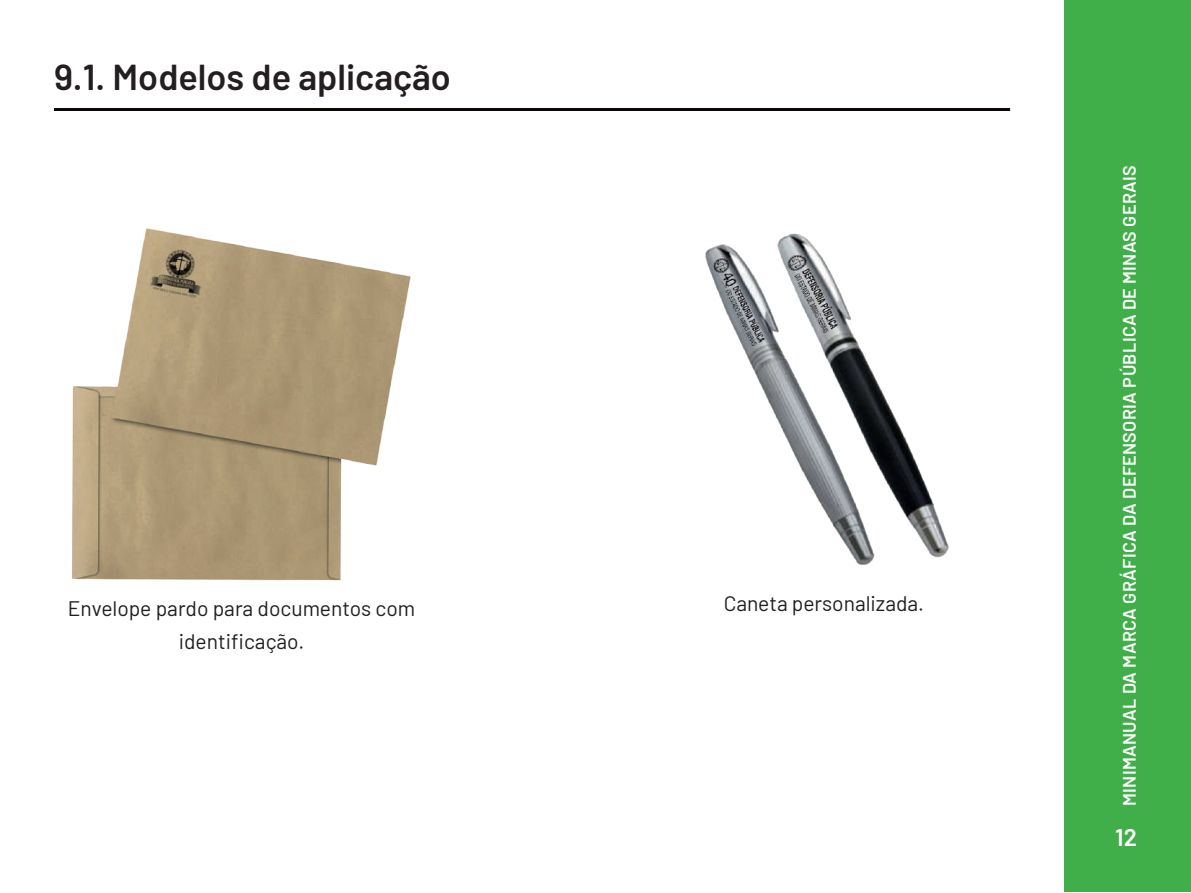
<style>
.page{position:relative;width:1191px;height:893px;background:#fff}
.page>*{position:absolute;margin:0;border:0;box-sizing:border-box;transform-origin:0 0}
.t1{font:600 36px "Barlow";color:#231f20}
.t2{font:600 24px "Barlow";color:#fff}
.t3{font:21px/33px "Barlow";color:#231f20;text-align:center}
.t4{font:600 18px "Barlow";letter-spacing:.02em;color:#fff}
</style>
<div class="page">
<div style="left:1064px;top:1px;width:126px;height:891px;background:#40ae49"></div>
<hr style="left:54px;top:108px;width:956px;height:3px;background:#0c0806">
<img style="left:71px;top:228px;width:340px;height:353px">
<img style="left:705px;top:233px;width:244px;height:332px">
<h1 class="t1" style="left:54px;top:51px;width:398px">9.1. Modelos de aplicação</h1>
<p class="t3" style="left:68px;top:591px;width:349px">Envelope pardo para documentos com identificação.</p>
<p class="t3" style="left:724px;top:586px;width:202px">Caneta personalizada.</p>
<p class="t4" style="left:1116px;top:806px;width:643px;rotate:-90deg">MINIMANUAL DA MARCA GRÁFICA DA DEFENSORIA PÚBLICA DE MINAS GERAIS</p>
<p class="t2" style="left:1115px;top:820px;width:23px">12</p>
</div>
